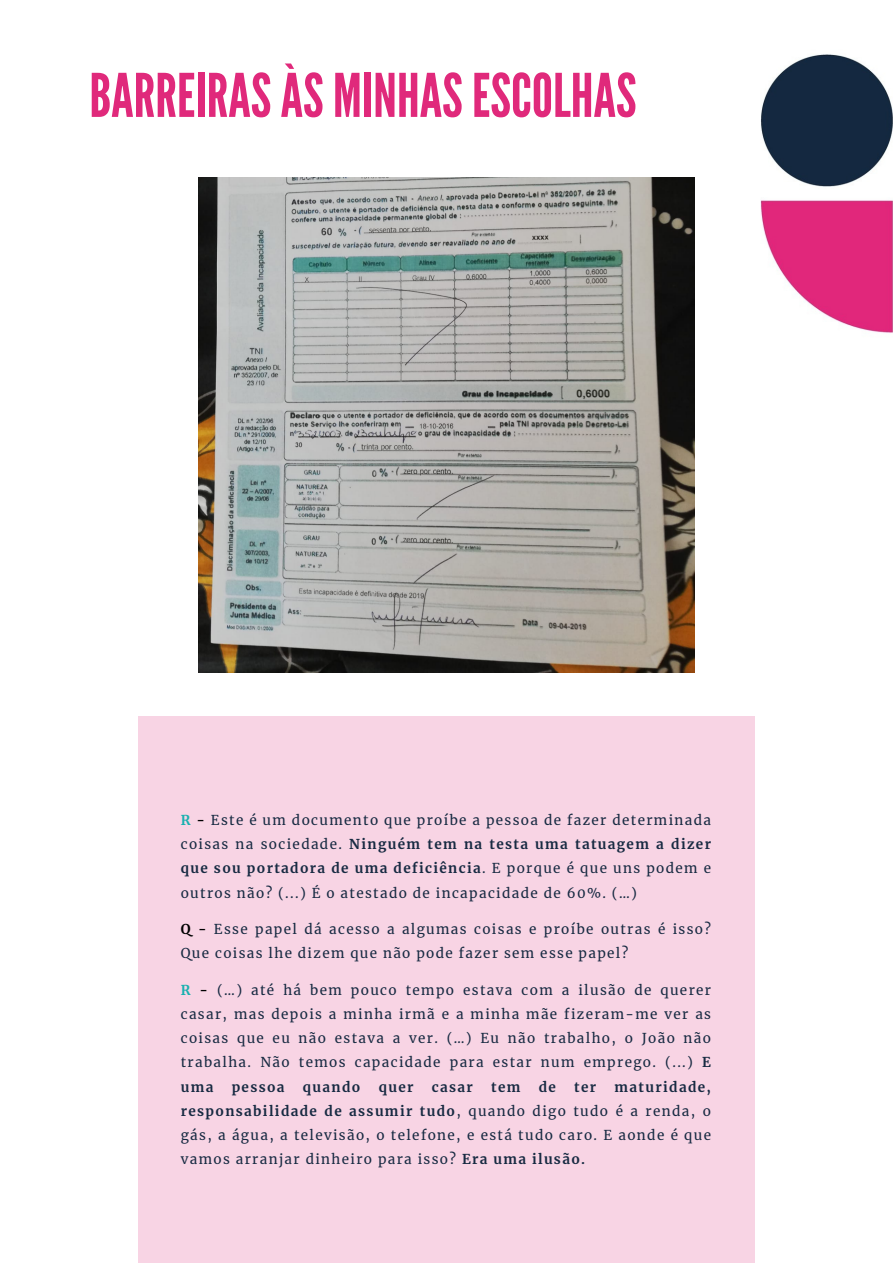
<style>
.page{position:relative;width:893px;height:1263px;background:#fff}
.page>*{position:absolute;margin:0;border:0;box-sizing:border-box;transform-origin:0 0}
.t1{font:60px "League Gothic";color:#e0297b}
.t2{font:13.5px/24.2px "Merriweather";letter-spacing:.1em;color:#172a42;text-align:justify}
.t3{font:700 13.5px "Merriweather";letter-spacing:.1em;color:#172a42}
.s1{font-weight:700;color:#19b0af}
.s2{font-weight:700;color:#000}
.s3{font-weight:700}
</style>
<div class="page">
<img style="left:199px;top:177px;width:495px;height:496px">
<div style="left:138px;top:717px;width:617px;height:546px;background:#f8d4e4"></div>
<img style="left:760px;top:54px;width:133px;height:279px">
<p class="t1" style="left:89px;top:61px;width:549px">BARREIRASÀS MINHASESCOLHAS</p>
<p class="t2" style="left:181px;top:808px;width:532px"><span class="s1">R</span> <span class="s2">-</span> Este é um documento que proíbe a pessoa de fazer determinada coisas na sociedade. <span class="s3">Ninguém tem na testa uma tatuagem a dizer que sou portadora de uma deficiência</span>. E porque é que uns podem e outros não? (...) É o atestado de incapacidade de 60%. (…)</p>
<p class="t2" style="left:181px;top:917px;width:532px"><span class="s2">Q -</span> Esse papel dá acesso a algumas coisas e proíbe outras é isso?<br>Que coisas lhe dizem que não pode fazer sem esse papel?</p>
<p class="t2" style="left:181px;top:978px;width:532px"><span class="s1">R</span> <span class="s2">-</span> (…) até há bem pouco tempo estava com a ilusão de querer casar, mas depois a minha irmã e a minha mãe fizeram-me ver as coisas que eu não estava a ver. (…) Eu não trabalho, o João não trabalha. Não temos capacidade para estar num emprego. (...) <span class="s3">E uma</span></p>
<p class="t2" style="left:181px;top:1075px;width:532px;text-indent:434px"><span class="s3">maturidade, responsabilidade de assumir tudo</span>, quando digo tudo é a renda, o gás, a água, a televisão, o telefone, e está tudo caro. E aonde é que vamos arranjar dinheiro para isso? <span class="s3">Era uma ilusão.</span></p>
<p class="t3" style="left:232px;top:1078px;width:54px">pessoa</p>
<p class="t3" style="left:303px;top:1078px;width:59px">quando</p>
<p class="t3" style="left:379px;top:1078px;width:36px">quer</p>
<p class="t3" style="left:432px;top:1078px;width:43px">casar</p>
<p class="t3" style="left:491px;top:1078px;width:31px">tem</p>
<p class="t3" style="left:539px;top:1078px;width:19px">de</p>
<p class="t3" style="left:574px;top:1078px;width:23px">ter</p>
</div>
